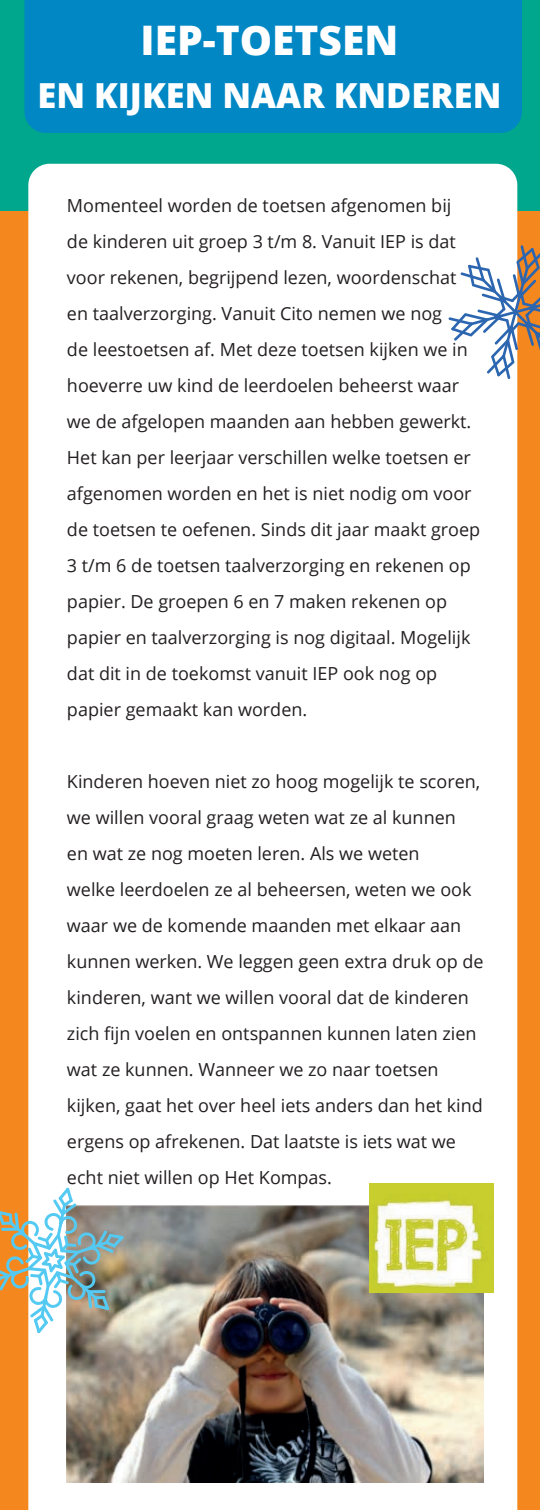
<style>
.page{position:relative;width:540px;height:1510px;background:#fff}
.page>*{position:absolute;margin:0;border:0;box-sizing:border-box;transform-origin:0 0}
.t1{font:800 40.65px "Open Sans";color:#fff}
.t2{font:800 34.5px "Open Sans";color:#fff}
.t3{font:18px/36px "Open Sans";color:#231f20}
</style>
<div class="page">
<div style="left:0;top:0;width:540px;height:212px;background:#00a78c"></div>
<div style="left:0;top:212px;width:540px;height:1297px;background:#f5871f"></div>
<div style="left:28px;top:164px;width:489px;height:1345px;background:#fff"></div>
<div style="left:24px;top:0;width:498px;height:133px;background:#0087c4"></div>
<svg style="left:448px;top:245px;width:92px;height:134px"></svg>
<img style="left:67px;top:1204px;width:417px;height:278px">
<svg style="left:0;top:1187px;width:124px;height:146px"></svg>
<img style="left:369px;top:1183px;width:125px;height:109px">
<h1 class="t1" style="left:141px;top:9px;width:259px">IEP-TOETSEN</h1>
<h2 class="t2" style="left:38px;top:69px;width:465px">EN KIJKEN NAAR KNDEREN</h2>
<p class="t3" style="left:67px;top:186px;width:415px">Momenteel worden de toetsen afgenomen bij<br>de kinderen uit groep 3 t/m 8. Vanuit IEP is dat voor rekenen, begrijpend lezen, woordenschat en taalverzorging. Vanuit Cito nemen we nog<br>de leestoetsen af. Met deze toetsen kijken we in hoeverre uw kind de leerdoelen beheerst waar we de afgelopen maanden aan hebben gewerkt.<br>Het kan per leerjaar verschillen welke toetsen er afgenomen worden en het is niet nodig om voor de toetsen te oefenen. Sinds dit jaar maakt groep 3 t/m 6 de toetsen taalverzorging en rekenen op papier. De groepen 6 en 7 maken rekenen op papier en taalverzorging is nog digitaal. Mogelijk dat dit in de toekomst vanuit IEP ook nog op papier gemaakt kan worden.</p>
<p class="t3" style="left:67px;top:762px;width:418px">Kinderen hoeven niet zo hoog mogelijk te scoren, we willen vooral graag weten wat ze al kunnen<br>en wat ze nog moeten leren. Als we weten<br>welke leerdoelen ze al beheersen, weten we ook waar we de komende maanden met elkaar aan kunnen werken. We leggen geen extra druk op de kinderen, want we willen vooral dat de kinderen zich fijn voelen en ontspannen kunnen laten zien wat ze kunnen. Wanneer we zo naar toetsen kijken, gaat het over heel iets anders dan het kind ergens op afrekenen. Dat laatste is iets wat we echt niet willen op Het Kompas.</p>
</div>
